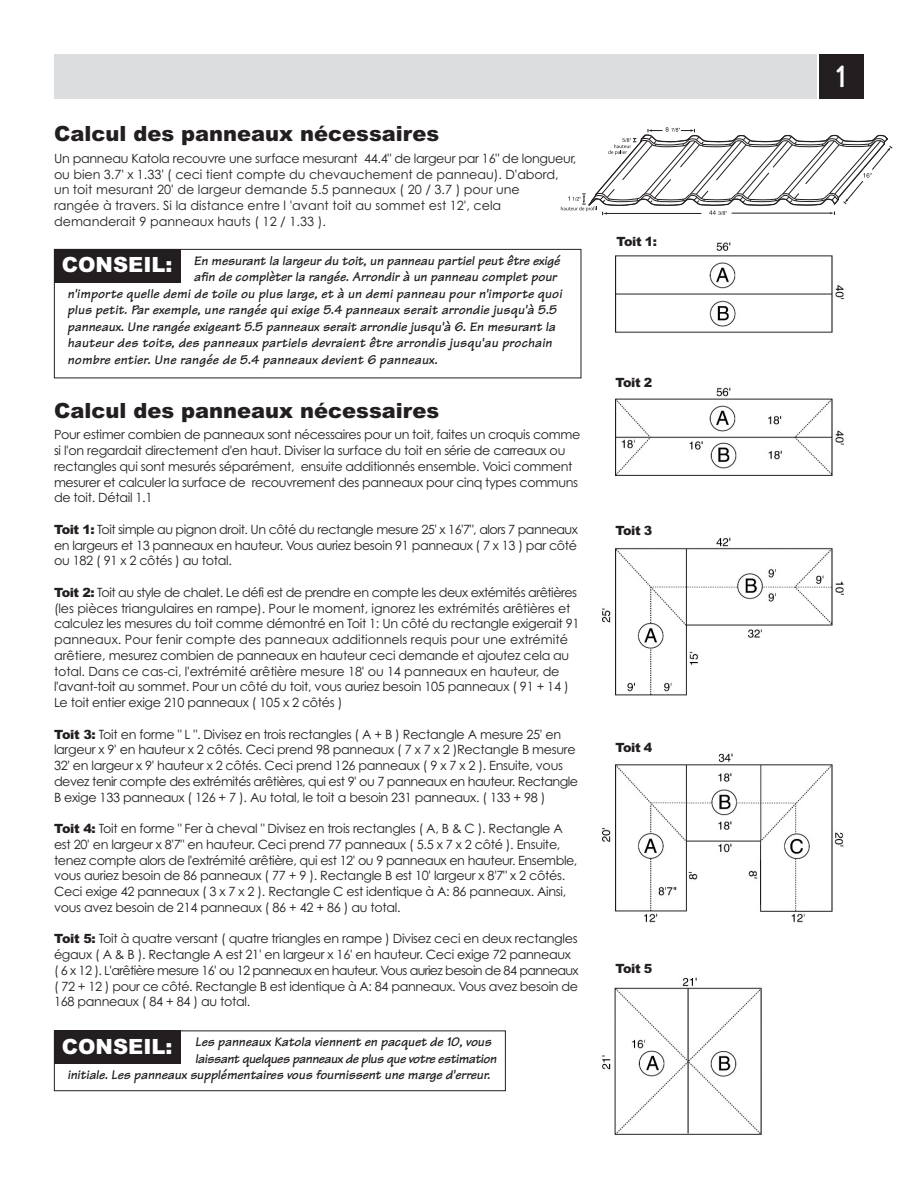
<style>
.page{position:relative;width:918px;height:1188px;background:#fff}
.page>*{position:absolute;margin:0;border:0;box-sizing:border-box;transform-origin:0 0}
.t1{font:700 33px "Tekton";color:#fff}
.t2{font:900 21px "Arial";color:#231f20}
.t3{font:900 21px "Arial";color:#fff}
.t4{font:700 13.5px "Tekton";letter-spacing:.005em;color:#231f20}
.t5{font:12.75px/15.8px "Century Gothic";letter-spacing:-.025em;color:#231f20}
.t6{font:12.75px/15.8px "Century Gothic";color:#231f20}
.t7{font:900 12.75px "Arial";letter-spacing:-.04em;color:#231f20}
.s1{font-family:"Arial";font-weight:900}
</style>
<div class="page">
<img style="left:575px;top:242px;width:269px;height:893px">
<div style="left:54px;top:249px;width:527px;height:129px;background:#fff"></div>
<div style="left:54px;top:249px;width:527px;height:129px;border:1px solid #231f20"></div>
<div style="left:54px;top:54px;width:762px;height:45px;background:#dcdddf"></div>
<div style="left:819px;top:54px;width:45px;height:45px;background:#231f20"></div>
<div style="left:54px;top:249px;width:127px;height:34px;background:#231f20"></div>
<svg style="left:561px;top:127px;width:331px;height:89px"></svg>
<div style="left:54px;top:1031px;width:452px;height:60px;border:1px solid #231f20"></div>
<div style="left:54px;top:1031px;width:127px;height:33px;background:#231f20"></div>
<h2 class="t2" style="left:54px;top:126px;width:387px">Calcul des panneaux nécessaires</h2>
<p class="t6" style="left:54px;top:152px;width:524px">Un panneau Katola recouvre une surface mesurant 44.4" de largeur par 16" de longueur, ou bien 3.7' x 1.33' ( ceci tient compte du chevauchement de panneau). D'abord, un toit mesurant 20' de largeur demande 5.5 panneaux ( 20 / 3.7 ) pour une<br>rangée à travers. Si la distance entre l 'avant toit au sommet est 12', cela demanderait 9 panneaux hauts ( 12 / 1.33 ).</p>
<p class="t4" style="left:194px;top:256px;width:368px">En mesurant la largeur du toit, un panneau partiel peut être exigé</p>
<p class="t4" style="left:194px;top:273px;width:367px">afin de complèter la rangée. Arrondir à un panneau complet pour</p>
<p class="t4" style="left:68px;top:289px;width:498px">n'importe quelle demi de toile ou plus large, et à un demi panneau pour n'importe quoi</p>
<p class="t4" style="left:68px;top:306px;width:492px">plus petit. Par exemple, une rangée qui exige 5.4 panneaux serait arrondie jusqu'à 5.5</p>
<p class="t4" style="left:68px;top:322px;width:491px">panneaux. Une rangée exigeant 5.5 panneaux serait arrondie jusqu'à 6. En mesurant la</p>
<p class="t4" style="left:68px;top:339px;width:488px">hauteur des toits, des panneaux partiels devraient être arrondis jusqu'au prochain</p>
<p class="t4" style="left:68px;top:355px;width:373px">nombre entier. Une rangée de 5.4 panneaux devient 6 panneaux.</p>
<h2 class="t3" style="left:62px;top:257px;width:112px">CONSEIL:</h2>
<h2 class="t2" style="left:54px;top:403px;width:387px">Calcul des panneaux nécessaires</h2>
<p class="t5" style="left:54px;top:428px;width:528px">Pour estimer combien de panneaux sont nécessaires pour un toit, faites un croquis comme si l'on regardait directement d'en haut. Diviser la surface du toit en série de carreaux ou rectangles qui sont mesurés séparément, ensuite additionnés ensemble. Voici comment mesurer et calculer la surface de recouvrement des panneaux pour cinq types communs de toit. Détail 1.1</p>
<p class="t5" style="left:54px;top:523px;width:526px;text-align:justify"><span class="s1">Toit 1:</span> Toit simple au pignon droit. Un côté du rectangle mesure 25' x 16'7", alors 7 panneaux en largeurs et 13 panneaux en hauteur. Vous auriez besoin 91 panneaux ( 7 x 13 ) par côté ou 182 ( 91 x 2 côtés ) au total.</p>
<p class="t5" style="left:54px;top:586px;width:527px"><span class="s1">Toit 2:</span> Toit au style de chalet. Le défi est de prendre en compte les deux extémités arêtières (les pièces triangulaires en rampe). Pour le moment, ignorez les extrémités arêtières et calculez les mesures du toit comme démontré en Toit 1: Un côté du rectangle exigerait 91 panneaux. Pour fenir compte des panneaux additionnels requis pour une extrémité arêtiere, mesurez combien de panneaux en hauteur ceci demande et ajoutez cela au total. Dans ce cas-ci, l'extrémité arêtière mesure 18' ou 14 panneaux en hauteur, de l'avant-toit au sommet. Pour un côté du toit, vous auriez besoin 105 panneaux ( 91 + 14 )<br>Le toit entier exige 210 panneaux ( 105 x 2 côtés )</p>
<p class="t5" style="left:54px;top:727px;width:526px"><span class="s1">Toit 3:</span> Toit en forme " L ". Divisez en trois rectangles ( A + B ) Rectangle A mesure 25' en largeur x 9' en hauteur x 2 côtés. Ceci prend 98 panneaux ( 7 x 7 x 2 )Rectangle B mesure 32' en largeur x 9' hauteur x 2 côtés. Ceci prend 126 panneaux ( 9 x 7 x 2 ). Ensuite, vous devez tenir compte des extrémités arêtières, qui est 9' ou 7 panneaux en hauteur. Rectangle B exige 133 panneaux ( 126 + 7 ). Au total, le toit a besoin 231 panneaux. ( 133 + 98 )</p>
<p class="t5" style="left:54px;top:822px;width:525px"><span class="s1">Toit 4:</span> Toit en forme " Fer à cheval " Divisez en trois rectangles ( A, B &amp; C ). Rectangle A est 20' en largeur x 8'7" en hauteur. Ceci prend 77 panneaux ( 5.5 x 7 x 2 côté ). Ensuite, tenez compte alors de l'extrémité arêtière, qui est 12' ou 9 panneaux en hauteur. Ensemble, vous auriez besoin de 86 panneaux ( 77 + 9 ). Rectangle B est 10' largeur x 8'7" x 2 côtés.<br>Ceci exige 42 panneaux ( 3 x 7 x 2 ). Rectangle C est identique à A: 86 panneaux. Ainsi, vous avez besoin de 214 panneaux ( 86 + 42 + 86 ) au total.</p>
<p class="t5" style="left:54px;top:932px;width:526px"><span class="s1">Toit 5:</span> Toit à quatre versant ( quatre triangles en rampe ) Divisez ceci en deux rectangles égaux ( A &amp; B ). Rectangle A est 21' en largeur x 16' en hauteur. Ceci exige 72 panneaux ( 6 x 12 ). L'arêtière mesure 16' ou 12 panneaux en hauteur. Vous auriez besoin de 84 panneaux ( 72 + 12 ) pour ce côté. Rectangle B est identique à A: 84 panneaux. Vous avez besoin de 168 panneaux ( 84 + 84 ) au total.</p>
<p class="t4" style="left:195px;top:1038px;width:299px">Les panneaux Katola viennent en pacquet de 10, vous</p>
<p class="t4" style="left:195px;top:1054px;width:305px">laissant quelques panneaux de plus que votre estimation</p>
<p class="t4" style="left:68px;top:1071px;width:426px">initiale. Les panneaux supplémentaires vous fournissent une marge d'erreur.</p>
<h2 class="t3" style="left:62px;top:1039px;width:112px">CONSEIL:</h2>
<p class="t7" style="left:616px;top:237px;width:42px">Toit 1:</p>
<p class="t7" style="left:615px;top:378px;width:38px">Toit 2</p>
<p class="t7" style="left:615px;top:526px;width:38px">Toit 3</p>
<p class="t7" style="left:615px;top:743px;width:38px">Toit 4</p>
<p class="t7" style="left:615px;top:964px;width:38px">Toit 5</p>
<h1 class="t1" style="left:836px;top:65px;width:12px">1</h1>
</div>
